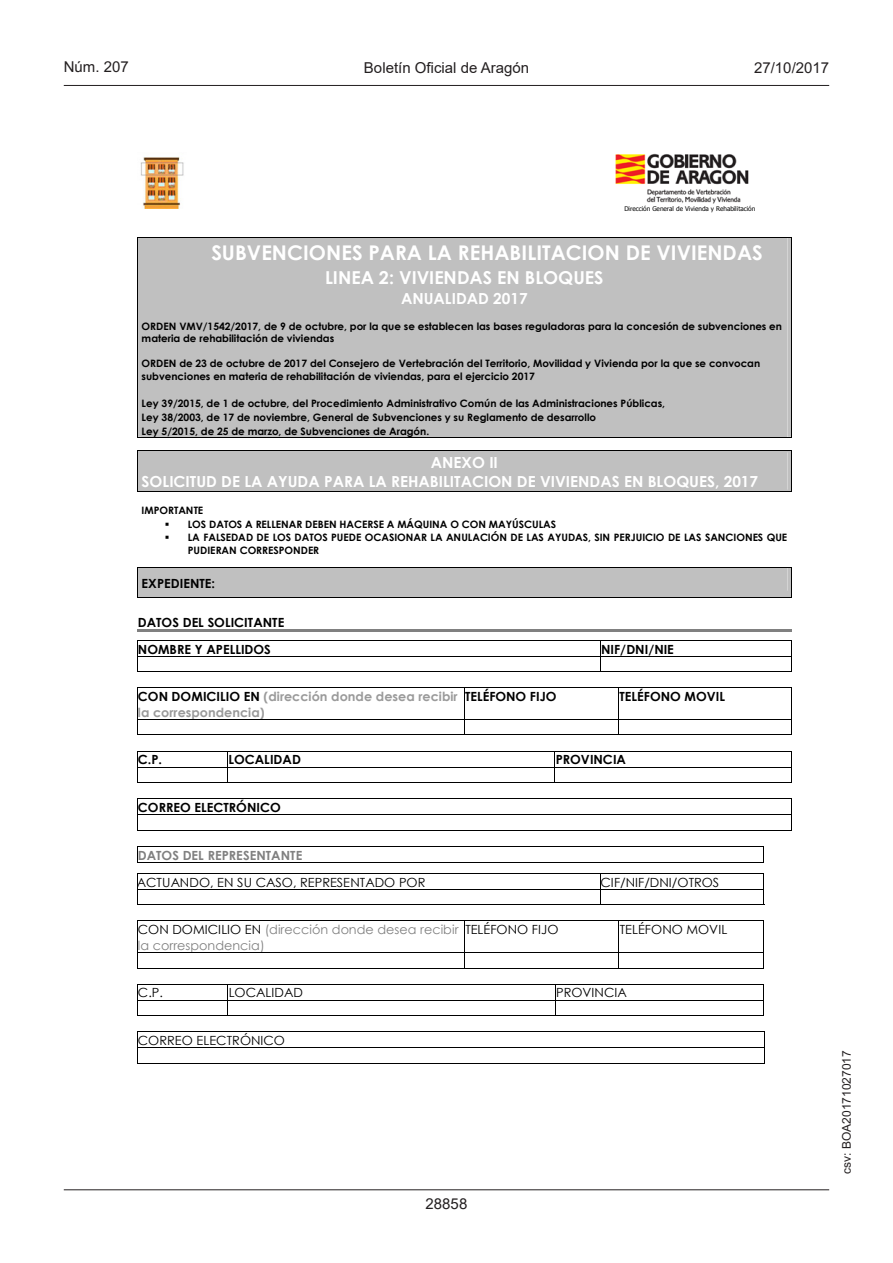
<style>
.page{position:relative;width:893px;height:1263px;background:#fff}
.page>*{position:absolute;margin:0;border:0;box-sizing:border-box;transform-origin:0 0}
.t1{font:700 20.25px "Century Gothic";color:#fff}
.t2{font:700 17.85px "Century Gothic";color:#fff}
.t3{font:700 15.3px/18.8px "Century Gothic";color:#fff}
.estilo_head-c{font:15px "Arial MT2";color:#231f20}
.estilo_head-d{font:15px "Arial";color:#231f20}
.estilo_head-i{font:15px "Arial";color:#231f20}
.numero_pagina{font:15px "Arial MT2";color:#231f20}
.t4{font:700 12.6px/27px "Century Gothic";color:#000}
.t5{font:12.6px "Century Gothic";letter-spacing:.005em;color:#000}
.t6{font:700 12.6px/15.8px "Century Gothic";color:#9a9a9a}
.t7{font:12.6px/15.8px "Century Gothic";letter-spacing:.005em;color:#808080}
.t8{font:700 12.6px "Century Gothic";color:#808080}
.estilo_head-i-2{font:12px "Arial";color:#231f20}
.t9{font:700 10.2px/13.6px "Century Gothic";letter-spacing:-.005em;color:#000}
.t10{font:6.45px "Tahoma 2";color:#000}
.s1{color:#000}
</style>
<div class="page">
<hr style="left:64px;top:85px;width:765px;height:1px;background:#231f20">
<hr style="left:64px;top:1189px;width:765px;height:1px;background:#231f20">
<img style="left:140px;top:157px;width:44px;height:52px">
<img style="left:615px;top:153px;width:134px;height:51px">
<svg style="left:787px;top:238px;width:4px;height:199px"></svg>
<div style="left:137px;top:238px;width:5px;height:199px;background:#c0c0c0"></div>
<div style="left:142px;top:238px;width:645px;height:26px;background:#c0c0c0"></div>
<div style="left:142px;top:264px;width:645px;height:23px;background:#c0c0c0"></div>
<div style="left:142px;top:287px;width:645px;height:20px;background:#c0c0c0"></div>
<div style="left:142px;top:307px;width:645px;height:13px;background:#c0c0c0"></div>
<div style="left:142px;top:320px;width:645px;height:12px;background:#c0c0c0"></div>
<div style="left:142px;top:332px;width:645px;height:12px;background:#c0c0c0"></div>
<div style="left:142px;top:344px;width:645px;height:13px;background:#c0c0c0"></div>
<div style="left:142px;top:357px;width:645px;height:12px;background:#c0c0c0"></div>
<div style="left:142px;top:369px;width:645px;height:13px;background:#c0c0c0"></div>
<div style="left:142px;top:382px;width:645px;height:14px;background:#c0c0c0"></div>
<div style="left:142px;top:396px;width:645px;height:13px;background:#c0c0c0"></div>
<div style="left:142px;top:409px;width:645px;height:14px;background:#c0c0c0"></div>
<div style="left:142px;top:423px;width:645px;height:14px;background:#c0c0c0"></div>
<hr style="left:137px;top:237px;width:654px;height:1px;background:#000">
<hr style="left:137px;top:238px;width:1px;height:199px;background:#000">
<hr style="left:791px;top:238px;width:1px;height:199px;background:#000">
<hr style="left:138px;top:437px;width:653px;height:1px;background:#000">
<div style="left:137px;top:450px;width:655px;height:42px;background:#c0c0c0"></div>
<svg style="left:137px;top:567px;width:655px;height:31px;background:#b2b2b2"></svg>
<hr style="left:137px;top:629px;width:654px;height:3px;background:#808080">
<hr style="left:601px;top:640px;width:190px;height:1px;background:#000">
<hr style="left:601px;top:656px;width:190px;height:1px;background:#000">
<svg style="left:137px;top:640px;width:603px;height:32px"></svg>
<hr style="left:740px;top:671px;width:51px;height:1px;background:#000">
<svg style="left:791px;top:640px;width:1px;height:32px"></svg>
<hr style="left:740px;top:688px;width:51px;height:1px;background:#000">
<hr style="left:137px;top:688px;width:1px;height:31px;background:#000">
<hr style="left:464px;top:688px;width:1px;height:31px;background:#000">
<hr style="left:618px;top:688px;width:1px;height:31px;background:#000">
<hr style="left:791px;top:688px;width:1px;height:31px;background:#000">
<hr style="left:619px;top:719px;width:172px;height:1px;background:#000">
<svg style="left:137px;top:719px;width:603px;height:16px"></svg>
<hr style="left:740px;top:735px;width:51px;height:1px;background:#000">
<svg style="left:791px;top:719px;width:1px;height:16px"></svg>
<hr style="left:740px;top:751px;width:51px;height:1px;background:#000">
<hr style="left:555px;top:767px;width:236px;height:1px;background:#000">
<svg style="left:137px;top:751px;width:603px;height:32px"></svg>
<hr style="left:740px;top:782px;width:51px;height:1px;background:#000">
<svg style="left:791px;top:751px;width:1px;height:32px"></svg>
<hr style="left:740px;top:798px;width:51px;height:1px;background:#000">
<hr style="left:137px;top:815px;width:654px;height:1px;background:#000">
<svg style="left:137px;top:798px;width:603px;height:32px"></svg>
<hr style="left:137px;top:830px;width:654px;height:1px;background:#000">
<svg style="left:791px;top:798px;width:1px;height:33px"></svg>
<hr style="left:137px;top:846px;width:626px;height:1px;background:#000">
<svg style="left:137px;top:847px;width:1px;height:16px"></svg>
<hr style="left:138px;top:862px;width:625px;height:1px;background:#000">
<svg style="left:763px;top:846px;width:1px;height:17px"></svg>
<svg style="left:137px;top:873px;width:628px;height:32px"></svg>
<hr style="left:137px;top:921px;width:1px;height:31px;background:#000">
<hr style="left:464px;top:921px;width:1px;height:31px;background:#000">
<hr style="left:619px;top:921px;width:1px;height:31px;background:#000">
<hr style="left:763px;top:921px;width:1px;height:31px;background:#000">
<svg style="left:137px;top:952px;width:627px;height:17px"></svg>
<svg style="left:137px;top:984px;width:627px;height:32px"></svg>
<svg style="left:137px;top:1031px;width:628px;height:33px"></svg>
<p class="estilo_head-i" style="left:64px;top:57px;width:67px">Núm. 207</p>
<p class="estilo_head-c" style="left:364px;top:57px;width:167px">Boletín Oficial de Aragón</p>
<p class="estilo_head-d" style="left:754px;top:57px;width:77px">27/10/2017</p>
<p class="t10" style="left:624px;top:204px;width:133px">Dirección General de Vivienda y Rehabilitación</p>
<h1 class="t1" style="left:211px;top:237px;width:553px">SUBVENCIONES PARA LA REHABILITACION DE VIVIENDAS</h1>
<h2 class="t2" style="left:325px;top:264px;width:280px">LINEA 2: VIVIENDAS EN BLOQUES</h2>
<h3 class="t3" style="left:401px;top:288px;width:128px">ANUALIDAD 2017</h3>
<p class="t9" style="left:142px;top:319px;width:642px;line-height:12.5px">ORDEN VMV/1542/2017, de 9 de octubre, por la que se establecen las bases reguladoras para la concesión de subvenciones en materia de rehabilitación de viviendas</p>
<p class="t9" style="left:142px;top:357px;width:620px;line-height:12.5px">ORDEN de 23 de octubre de 2017 del Consejero de Vertebración del Territorio, Movilidad y Vivienda por la que se convocan subvenciones en materia de rehabilitación de viviendas, para el ejercicio 2017</p>
<p class="t9" style="left:142px;top:396px;width:525px">Ley 39/2015, de 1 de octubre, del Procedimiento Administrativo Común de las Administraciones Públicas,<br>Ley 38/2003, de 17 de noviembre, General de Subvenciones y su Reglamento de desarrollo<br>Ley 5/2015, de 25 de marzo, de Subvenciones de Aragón.</p>
<h3 class="t3" style="left:142px;top:452px;width:618px;text-indent:289px">ANEXO II<br>SOLICITUD DE LA AYUDA PARA LA REHABILITACION DE VIVIENDAS EN BLOQUES, 2017</h3>
<p class="t9" style="left:188px;top:503px;width:601px;text-indent:-46px">IMPORTANTE<br>LOS DATOS A RELLENAR DEBEN HACERSE A MÁQUINA O CON MAYÚSCULAS<br>LA FALSEDAD DE LOS DATOS PUEDE OCASIONAR LA ANULACIÓN DE LAS AYUDAS, SIN PERJUICIO DE LAS SANCIONES QUE</p>
<p class="t9" style="left:188px;top:543px;width:133px">PUDIERAN CORRESPONDER</p>
<p class="t4" style="left:142px;top:569px;width:75px">EXPEDIENTE:</p>
<p class="t4" style="left:138px;top:608px;width:148px">DATOS DEL SOLICITANTE<br>NOMBRE Y APELLIDOS</p>
<p class="t4" style="left:601px;top:635px;width:74px">NIF/DNI/NIE</p>
<p class="t6" style="left:138px;top:688px;width:321px"><span class="s1">CON DOMICILIO EN</span> (dirección donde desea recibir la correspondencia)</p>
<p class="t4" style="left:465px;top:682px;width:93px">TELÉFONO FIJO</p>
<p class="t4" style="left:620px;top:682px;width:107px">TELÉFONO MOVIL</p>
<p class="t4" style="left:138px;top:746px;width:26px">C.P.</p>
<p class="t4" style="left:228px;top:746px;width:74px">LOCALIDAD</p>
<p class="t4" style="left:556px;top:746px;width:72px">PROVINCIA</p>
<p class="t4" style="left:138px;top:793px;width:144px">CORREO ELECTRÓNICO</p>
<p class="t8" style="left:138px;top:845px;width:166px">DATOS DEL REPRESENTANTE</p>
<p class="t5" style="left:137px;top:873px;width:290px">ACTUANDO, EN SU CASO, REPRESENTADO POR</p>
<p class="t5" style="left:601px;top:873px;width:120px">CIF/NIF/DNI/OTROS</p>
<p class="t7" style="left:138px;top:921px;width:322px"><span class="s1">CON DOMICILIO EN</span> (dirección donde desea recibir la correspondencia)</p>
<p class="t5" style="left:465px;top:921px;width:95px">TELÉFONO FIJO</p>
<p class="t5" style="left:620px;top:921px;width:109px">TELÉFONO MOVIL</p>
<p class="t5" style="left:138px;top:984px;width:27px">C.P.</p>
<p class="t5" style="left:229px;top:984px;width:76px">LOCALIDAD</p>
<p class="t5" style="left:556px;top:984px;width:72px">PROVINCIA</p>
<p class="t5" style="left:138px;top:1032px;width:148px">CORREO ELECTRÓNICO</p>
<p class="numero_pagina" style="left:426px;top:1193px;width:43px">28858</p>
<p class="estilo_head-i-2" style="left:838px;top:1174px;width:125px;rotate:-90deg">csv: BOA20171027017</p>
</div>
